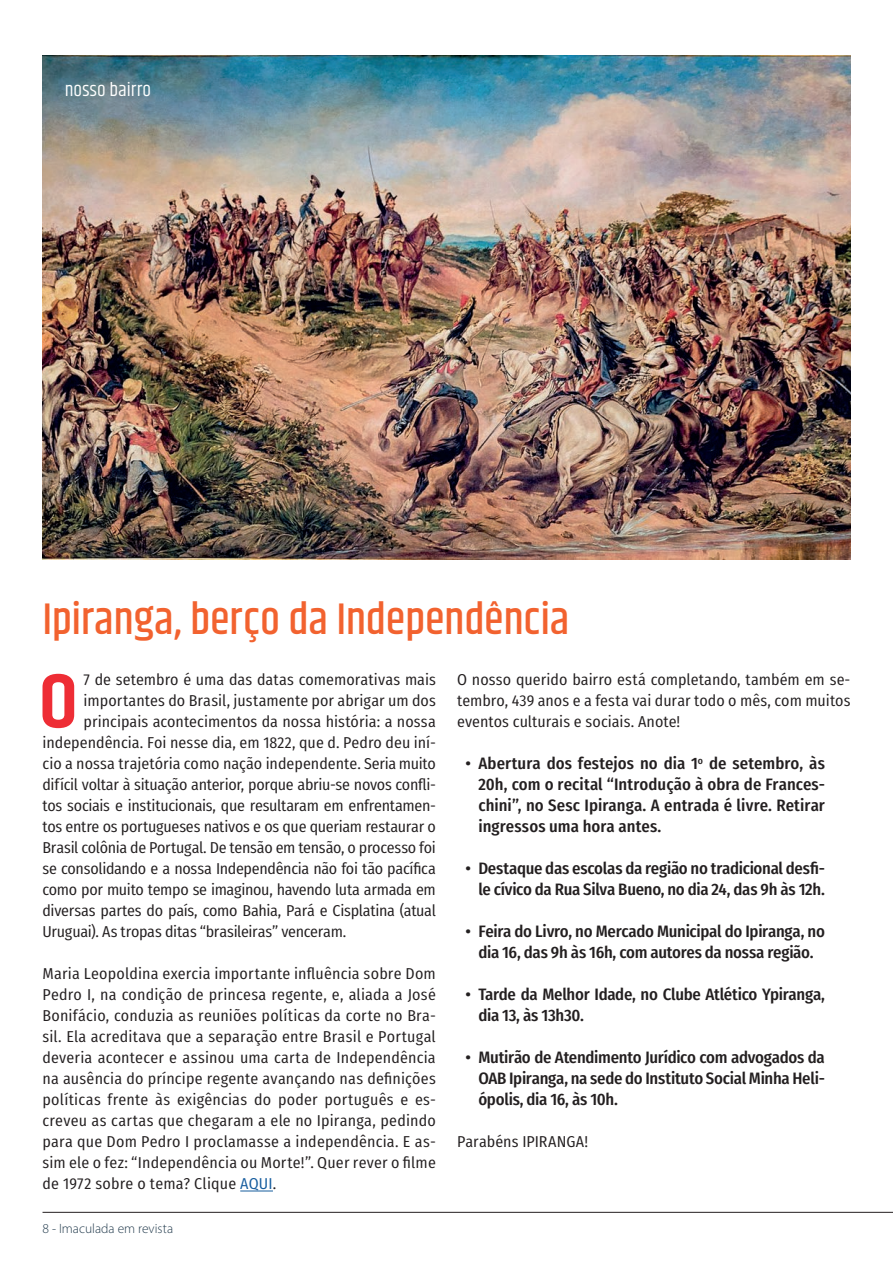
<style>
.page{position:relative;width:893px;height:1263px;background:#fff}
.page>*{position:absolute;margin:0;border:0;box-sizing:border-box;transform-origin:0 0}
.t1{font:600 77.1px "Khand";color:#ee2d35;scale:1.06 1}
.t2{font:500 45px "Khand";letter-spacing:-.01em;color:#f2622f}
.t3{font:19.5px "Khand";letter-spacing:.015em;color:#fff}
.t4{font:500 16.5px/21px "Fira Sans Condensed";letter-spacing:-.015em;color:#231f20;text-align:justify;scale:1.06 1}
.t5{font:15.75px/21px "Fira Sans Condensed";letter-spacing:-.005em;color:#231f20;text-align:justify;scale:1.06 1}
.t6{font:300 13.5px "Myriad Pro";color:#243c4e}
.s1{color:#175d9e}
</style>
<div class="page">
<hr style="left:43px;top:1212px;width:850px;height:1px;background:#231f20">
<img style="left:43px;top:55px;width:807px;height:504px">
<hr style="left:240px;top:1190px;width:33px;height:1px;background:#175d9e">
<p class="t3" style="left:65px;top:78px;width:88px">nosso bairro</p>
<h2 class="t2" style="left:43px;top:591px;width:528px">Ipiranga, berço da Independência</h2>
<h1 class="t1" style="left:39px;top:650px;width:38px">O</h1>
<p class="t5" style="left:84px;top:668px;width:334px">7 de setembro é uma das datas comemorativas mais</p>
<p class="t5" style="left:457px;top:667px;width:373px">O nosso querido bairro está completando, também em se&shy;tembro, 439 anos e a festa vai durar todo o mês, com muitos eventos culturais e sociais. Anote!</p>
<p class="t4" style="left:478px;top:751px;width:328px;text-indent:-13px">• Abertura dos festejos no dia 1<sup>o</sup> de setembro, às 20h, com o recital “Introdução à obra de Frances&shy;chini”, no Sesc Ipiranga. A entrada é livre. Retirar ingressos uma hora antes.</p>
<p class="t4" style="left:466px;top:856px;width:340px;text-align:right">• Destaque das escolas da região no tradicional desfi&shy;le cívico da Rua Silva Bueno, no dia 24, das 9h às 12h.</p>
<p class="t4" style="left:466px;top:919px;width:340px;text-align:center">• Feira do Livro, no Mercado Municipal do Ipiranga, no dia 16, das 9h às 16h, com autores da nossa região.</p>
<p class="t4" style="left:478px;top:982px;width:328px;text-indent:-13px">• Tarde da Melhor Idade, no Clube Atlético Ypiranga, dia 13, às 13h30.</p>
<p class="t4" style="left:478px;top:1045px;width:328px;text-indent:-13px">• Mutirão de Atendimento Jurídico com advogados da OAB Ipiranga, na sede do Instituto Social Minha Heli&shy;ópolis, dia 16, às 10h.</p>
<p class="t5" style="left:457px;top:1130px;width:125px">Parabéns IPIRANGA!</p>
<p class="t5" style="left:84px;top:689px;width:334px">importantes do Brasil, justamente por abrigar um dos</p>
<p class="t5" style="left:84px;top:710px;width:334px">principais acontecimentos da nossa história: a nossa</p>
<p class="t5" style="left:43px;top:731px;width:373px">independência. Foi nesse dia, em 1822, que d. Pedro deu iní-</p>
<p class="t5" style="left:43px;top:752px;width:373px">cio a nossa trajetória como nação independente. Seria muito</p>
<p class="t5" style="left:43px;top:773px;width:373px">difícil voltar à situação anterior, porque abriu-se novos confli-</p>
<p class="t5" style="left:43px;top:794px;width:373px">tos sociais e institucionais, que resultaram em enfrentamen-</p>
<p class="t5" style="left:43px;top:815px;width:373px">tos entre os portugueses nativos e os que queriam restaurar o</p>
<p class="t5" style="left:43px;top:836px;width:373px">Brasil colônia de Portugal. De tensão em tensão, o processo foi</p>
<p class="t5" style="left:43px;top:857px;width:373px">se consolidando e a nossa Independência não foi tão pacífica</p>
<p class="t5" style="left:43px;top:878px;width:373px">como por muito tempo se imaginou, havendo luta armada em</p>
<p class="t5" style="left:43px;top:899px;width:373px">diversas partes do país, como Bahia, Pará e Cisplatina (atual</p>
<p class="t5" style="left:43px;top:920px;width:288px">Uruguai). As tropas ditas “brasileiras” venceram.</p>
<p class="t5" style="left:43px;top:962px;width:373px">Maria Leopoldina exercia importante influência sobre Dom Pedro I, na condição de princesa regente, e, aliada a José Bonifácio, conduzia as reuniões políticas da corte no Bra&shy;sil. Ela acreditava que a separação entre Brasil e Portugal deveria acontecer e assinou uma carta de Independência na ausência do príncipe regente avançando nas definições políticas frente às exigências do poder português e es&shy;creveu as cartas que chegaram a ele no Ipiranga, pedindo para que Dom Pedro I proclamasse a independência. E as&shy;sim ele o fez: “Independência ou Morte!”. Quer rever o filme de 1972 sobre o tema? Clique <span class="s1">AQUI</span>.</p>
<p class="t6" style="left:43px;top:1220px;width:132px">8 - Imaculada em revista</p>
</div>
